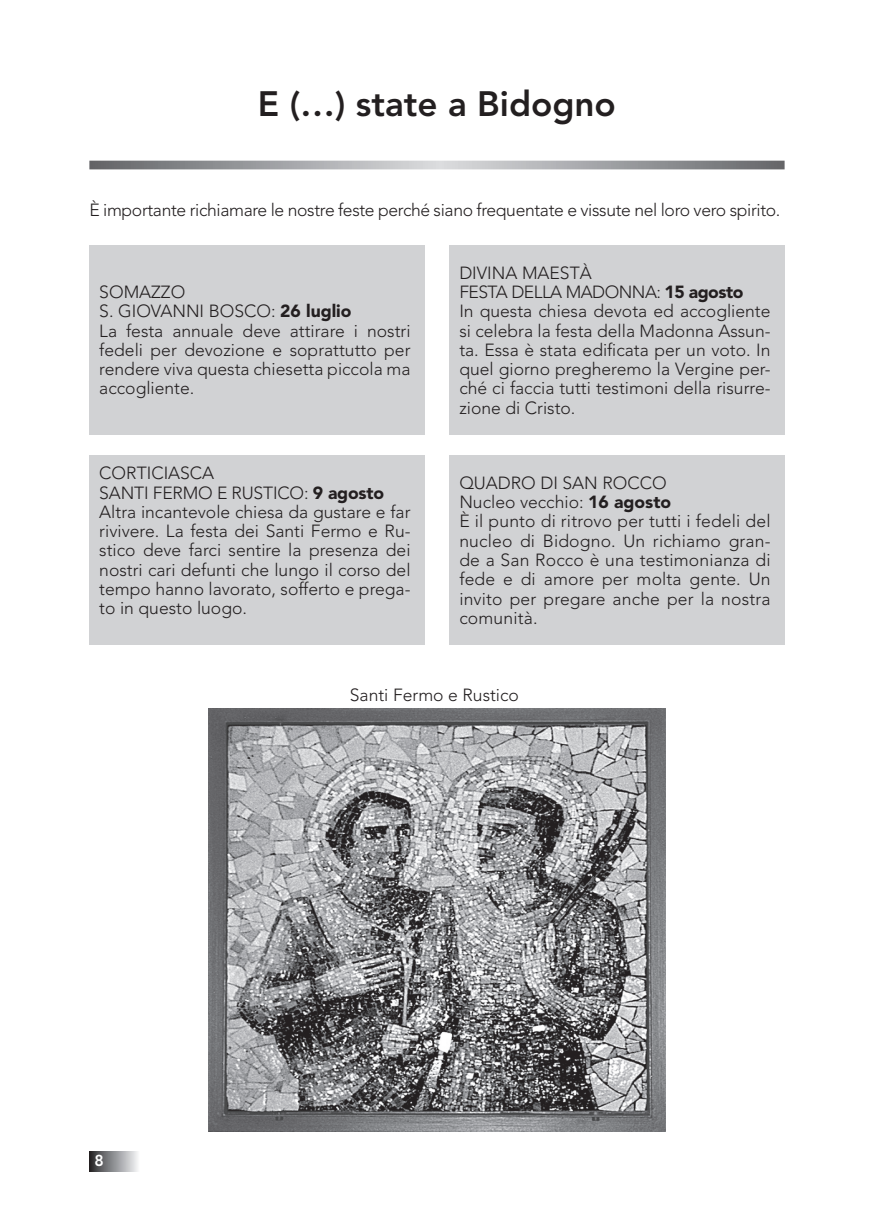
<style>
.page{position:relative;width:874px;height:1221px;background:#fff}
.page>*{position:absolute;margin:0;border:0;box-sizing:border-box;transform-origin:0 0}
.t1{font:800 35px "Avenir";color:#231f20}
.t2{font:300 17.5px/19.2px "Avenir";color:#231f20}
.t3{font:300 17.5px "Avenir";letter-spacing:-.02em;color:#231f20}
.t4{font:800 15.75px "Avenir";color:#fff}
.s1{font-weight:900}
</style>
<div class="page">
<div style="left:89px;top:1151px;width:50px;height:20px;background:linear-gradient(to right,#29292c,#f2f3f6)"></div>
<svg style="left:89px;top:161px;width:695px;height:8px;background:#9e9fa2"></svg>
<img style="left:208px;top:708px;width:457px;height:423px">
<div style="left:89px;top:245px;width:335px;height:189px;background:#d1d2d4"></div>
<div style="left:89px;top:455px;width:335px;height:189px;background:#d1d2d4"></div>
<div style="left:449px;top:245px;width:335px;height:189px;background:#d1d2d4"></div>
<div style="left:449px;top:455px;width:335px;height:189px;background:#d1d2d4"></div>
<h1 class="t1" style="left:258px;top:83px;width:359px">E (…) state a Bidogno</h1>
<p class="t3" style="left:89px;top:200px;width:692px">È importante richiamare le nostre feste perché siano frequentate e vissute nel loro vero spirito.</p>
<p class="t2" style="left:99px;top:282px;width:312px">SOMAZZO<br>S. GIOVANNI BOSCO: <span class="s1">26 luglio<br></span>La festa annuale deve attirare i nostri fedeli per devozione e soprattutto per rendere viva questa chiesetta piccola ma accogliente.</p>
<p class="t2" style="left:99px;top:463px;width:312px">CORTICIASCA<br>SANTI FERMO E RUSTICO: <span class="s1">9 agosto </span>Altra incantevole chiesa da gustare e far rivivere. La festa dei Santi Fermo e Ru&shy;stico deve farci sentire la presenza dei nostri cari defunti che lungo il corso del tempo hanno lavorato, sofferto e prega&shy;to in questo luogo.</p>
<p class="t2" style="left:459px;top:263px;width:312px">DIVINA MAESTÀ<br>FESTA DELLA MADONNA: <span class="s1">15 agosto<br></span>In questa chiesa devota ed accogliente si celebra la festa della Madonna Assun&shy;ta. Essa è stata edificata per un voto. In quel giorno pregheremo la Vergine per&shy;ché ci faccia tutti testimoni della risurre&shy;zione di Cristo.</p>
<p class="t2" style="left:459px;top:473px;width:312px">QUADRO DI SAN ROCCO<br>Nucleo vecchio: <span class="s1">16 agosto<br></span>È il punto di ritrovo per tutti i fedeli del nucleo di Bidogno. Un richiamo gran&shy;de a San Rocco è una testimonianza di fede e di amore per molta gente. Un invito per pregare anche per la nostra comunità.</p>
<p class="t4" style="left:94px;top:1151px;width:11px">8</p>
<p class="t2" style="left:350px;top:685px;width:170px">Santi Fermo e Rustico</p>
</div>
